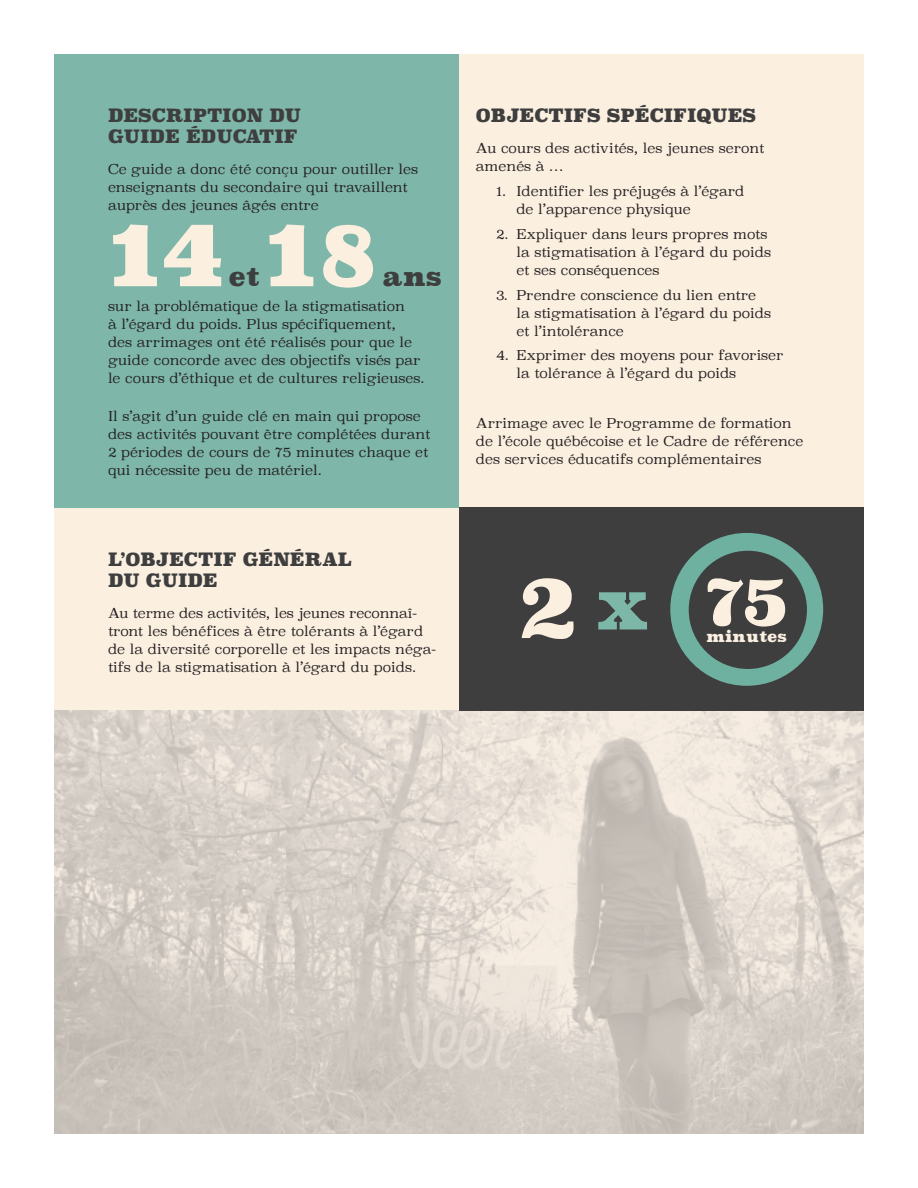
<style>
.page{position:relative;width:918px;height:1188px;background:#fff}
.page>*{position:absolute;margin:0;border:0;box-sizing:border-box;transform-origin:0 0}
.t1{font:900 90px "Superclarendon";color:#fbefe0}
.t2{font:900 67.65px "Superclarendon";color:#fbefe0}
.t3{font:900 27px "Superclarendon";color:#3e3e3f}
.t4{font:900 18px/21px "Superclarendon";color:#3e3e3f}
.t5{font:900 15.75px "Superclarendon";color:#fbefe0}
.t6{font:300 13.5px/18px "Superclarendon";color:#231f20}
.s1{font-size:87.75px}
.s2{font-size:73.05px;color:#7db7a8}
</style>
<div class="page">
<div style="left:54px;top:54px;width:810px;height:1080px;background:#fbefe0"></div>
<div style="left:54px;top:54px;width:405px;height:454px;background:#7eb7a9"></div>
<img style="left:54px;top:711px;width:810px;height:423px">
<div style="left:459px;top:508px;width:405px;height:203px;background:#3e3e3f"></div>
<svg style="left:670px;top:533px;width:153px;height:153px"></svg>
<h3 class="t4" style="left:108px;top:106px;width:195px">DESCRIPTION DU<br>GUIDE ÉDUCATIF</h3>
<p class="t6" style="left:108px;top:162px;width:312px">Ce guide a donc été conçu pour outiller les enseignants du secondaire qui travaillent auprès des jeunes âgés entre</p>
<h1 class="t1" style="left:108px;top:192px;width:272px">14 18</h1>
<h3 class="t3" style="left:228px;top:258px;width:33px">ET</h3>
<h3 class="t3" style="left:383px;top:258px;width:61px">ANS</h3>
<p class="t6" style="left:108px;top:298px;width:318px">sur la problématique de la stigmatisation<br>à l’égard du poids. Plus spécifiquement,<br>des arrimages ont été réalisés pour que le guide concorde avec des objectifs visés par le cours d’éthique et de cultures religieuses.</p>
<p class="t6" style="left:108px;top:408px;width:324px">Il s’agit d’un guide clé en main qui propose des activités pouvant être complétées durant 2 périodes de cours de 75 minutes chaque et qui nécessite peu de matériel.</p>
<h3 class="t4" style="left:108px;top:550px;width:244px">L’OBJECTIF GÉNÉRAL<br>DU GUIDE</h3>
<p class="t6" style="left:108px;top:606px;width:330px">Au terme des activités, les jeunes reconnaî&shy;tront les bénéfices à être tolérants à l’égard de la diversité corporelle et les impacts néga&shy;tifs de la stigmatisation à l’égard du poids.</p>
<h3 class="t4" style="left:476px;top:106px;width:282px">OBJECTIFS SPÉCIFIQUES</h3>
<p class="t6" style="left:476px;top:141px;width:290px">Au cours des activités, les jeunes seront amenés à …</p>
<p class="t6" style="left:516px;top:183px;width:230px;text-indent:-20px">1. Identifier les préjugés à l’égard de l’apparence physique</p>
<p class="t6" style="left:516px;top:226px;width:256px;text-indent:-20px">2. Expliquer dans leurs propres mots la stigmatisation à l’égard du poids et ses conséquences</p>
<p class="t6" style="left:516px;top:287px;width:256px;text-indent:-20px">3. Prendre conscience du lien entre la stigmatisation à l’égard du poids et l’intolérance</p>
<p class="t6" style="left:516px;top:348px;width:269px;text-indent:-20px">4. Exprimer des moyens pour favoriser la tolérance à l’égard du poids</p>
<p class="t6" style="left:476px;top:415px;width:329px">Arrimage avec le Programme de formation de l’école québécoise et le Cadre de référence des services éducatifs complémentaires</p>
<h2 class="t2" style="left:517px;top:555px;width:274px"><span class="s1">2</span><span class="s2">X</span> 75</h2>
<p class="t5" style="left:707px;top:626px;width:82px">MINUTES</p>
</div>
